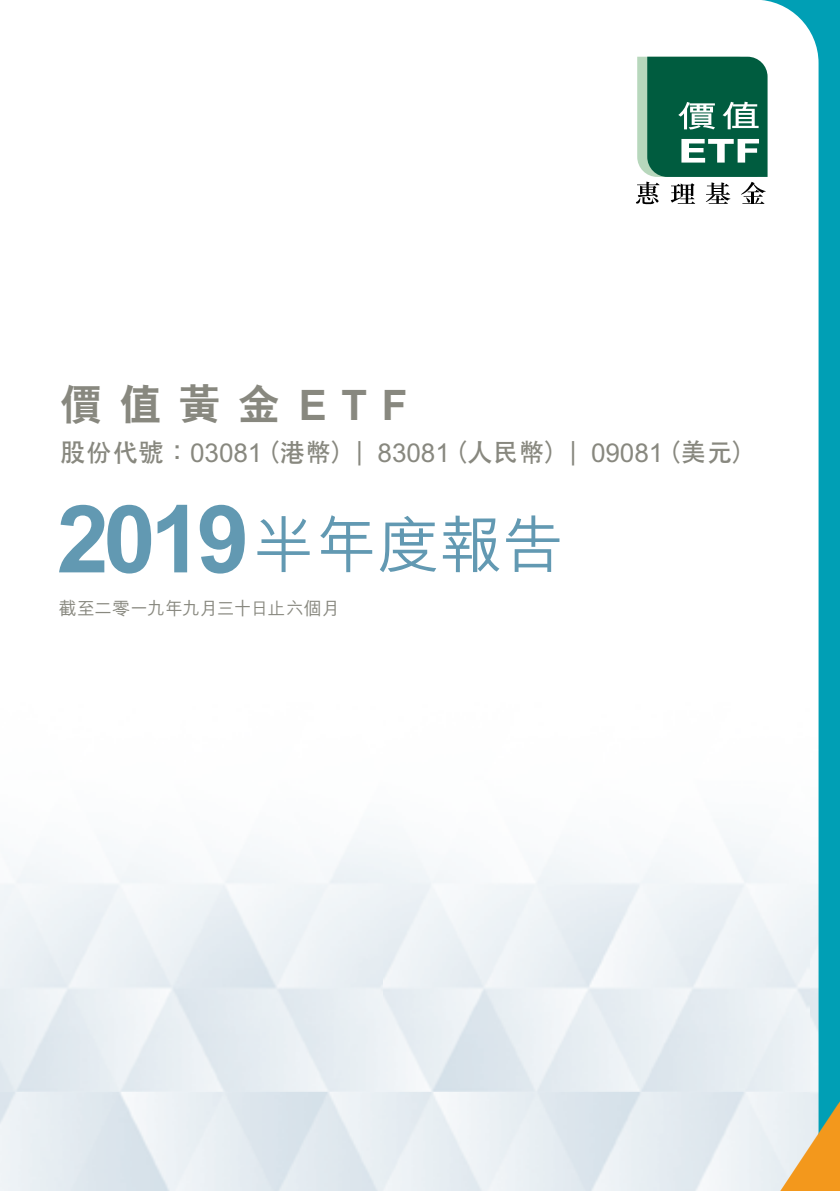
<style>
.page{position:relative;width:840px;height:1191px;background:#fff}
.page>*{position:absolute;margin:0;border:0;box-sizing:border-box;transform-origin:0 0}
.t1{font:700 94px "Arial";color:#6299b2}
.t2{font:500 62px "M Hei HK";color:#6299b2}
.t3{font:800 42px "C Hei 2 HK";letter-spacing:.41em;color:#88887f}
.t4{font:700 26px "C Hei 2 HK";color:#88887f}
.t5{font:500 18px "M Hei HK";letter-spacing:-.015em;color:#88887f}
</style>
<div class="page">
<svg style="left:754px;top:0;width:85px;height:1189px"></svg>
<svg style="left:779px;top:1101px;width:60px;height:90px;background:#debf87"></svg>
<svg style="left:636px;top:57px;width:131px;height:147px"></svg>
<h3 class="t3" style="left:60px;top:376px;width:349px">價值黃金ETF</h3>
<p class="t4" style="left:60px;top:433px;width:697px">股份代號：03081（港幣）| 83081（人民幣）| 09081（美元）</p>
<h1 class="t1" style="left:57px;top:477px;width:194px">2019</h1>
<h2 class="t2" style="left:253px;top:500px;width:312px">半年度報告</h2>
<p class="t5" style="left:59px;top:595px;width:282px">截至二零一九年九月三十日止六個月</p>
</div>
